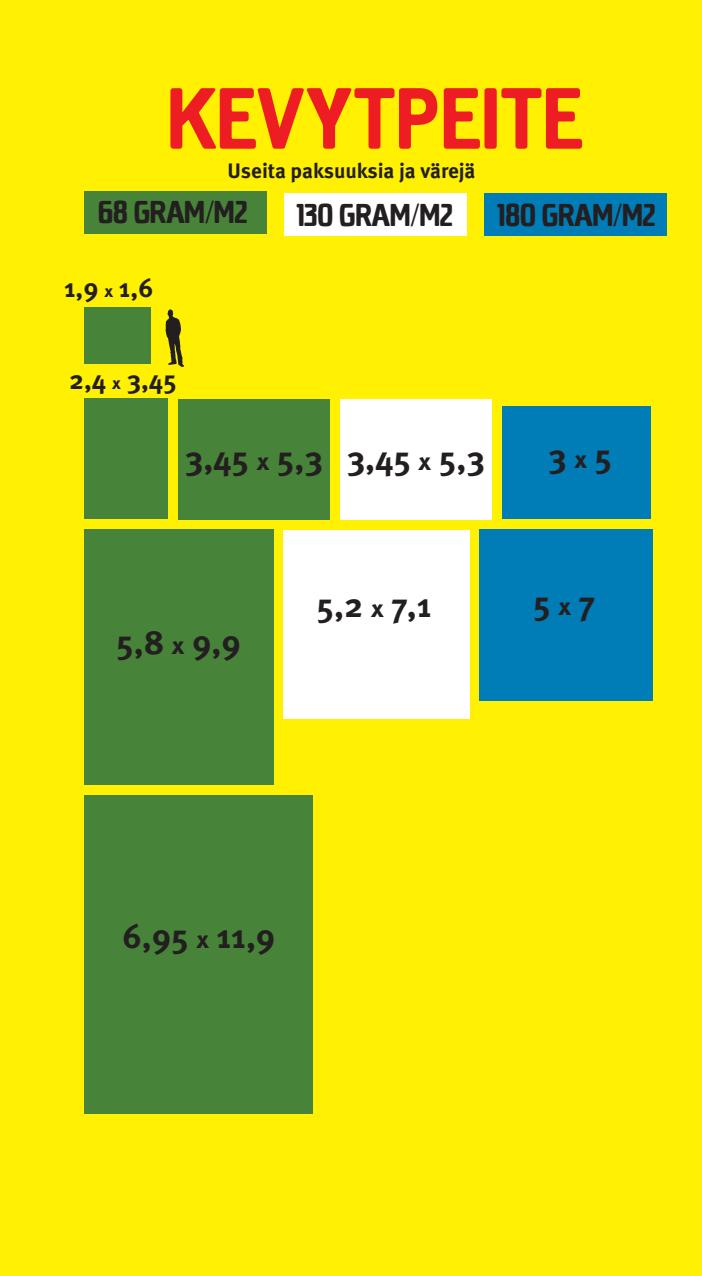
<style>
.page{position:relative;width:702px;height:1276px;background:#fff101}
.page>*{position:absolute;margin:0;border:0;box-sizing:border-box;transform-origin:0 0}
.t1{font:90.75px "Byggmax Elston OT";letter-spacing:.02em;color:#ee1d23}
.t2{font:700 33.9px "Meta OT";letter-spacing:-.005em;color:#231f20}
.t3{font:33.15px "Byggmax Elston OT";color:#231f20}
.t4{font:700 26.4px "Meta OT";color:#231f20}
.t5{font:700 20.92px "Meta OT";letter-spacing:-.005em;color:#231f20}
.s1{font-size:16.95px}
.s2{font-size:24.53px}
</style>
<div class="page">
<div style="left:178px;top:399px;width:151px;height:121px;background:#478338"></div>
<div style="left:340px;top:399px;width:151px;height:121px;background:#fff"></div>
<div style="left:502px;top:407px;width:148px;height:112px;background:#007cb6"></div>
<div style="left:84px;top:529px;width:189px;height:255px;background:#478338"></div>
<div style="left:283px;top:530px;width:186px;height:189px;background:#fff"></div>
<div style="left:479px;top:529px;width:174px;height:172px;background:#007cb6"></div>
<div style="left:84px;top:795px;width:229px;height:319px;background:#478338"></div>
<div style="left:84px;top:398px;width:84px;height:121px;background:#478338"></div>
<div style="left:84px;top:307px;width:67px;height:57px;background:#478338"></div>
<svg style="left:165px;top:309px;width:19px;height:58px"></svg>
<div style="left:84px;top:191px;width:183px;height:43px;background:#478338"></div>
<div style="left:284px;top:193px;width:183px;height:43px;background:#fff"></div>
<div style="left:484px;top:193px;width:183px;height:43px;background:#007cb6"></div>
<p class="t1" style="left:167px;top:71px;width:415px">KEVYTPEITE</p>
<p class="t5" style="left:227px;top:158px;width:249px">Useita paksuuksia ja värejä</p>
<p class="t3" style="left:98px;top:195px;width:151px">68 GRAM/M2</p>
<p class="t3" style="left:297px;top:198px;width:157px">130 GRAM/M2</p>
<p class="t3" style="left:497px;top:198px;width:159px">180 GRAM/M2</p>
<p class="t4" style="left:64px;top:271px;width:91px">1,9 <span class="s1">x</span> 1,6</p>
<p class="t4" style="left:69px;top:363px;width:109px">2,4 <span class="s1">x</span> 3,45</p>
<p class="t2" style="left:185px;top:437px;width:140px">3,45 <span class="s2">x</span> 5,3</p>
<p class="t2" style="left:346px;top:437px;width:140px">3,45 <span class="s2">x</span> 5,3</p>
<p class="t2" style="left:548px;top:434px;width:65px">3 <span class="s2">x</span> 5</p>
<p class="t2" style="left:316px;top:584px;width:116px">5,2 <span class="s2">x</span> 7,1</p>
<p class="t2" style="left:533px;top:581px;width:64px">5 <span class="s2">x</span> 7</p>
<p class="t2" style="left:116px;top:620px;width:126px">5,8 <span class="s2">x</span> 9,9</p>
<p class="t2" style="left:122px;top:915px;width:155px">6,95 <span class="s2">x</span> 11,9</p>
</div>
